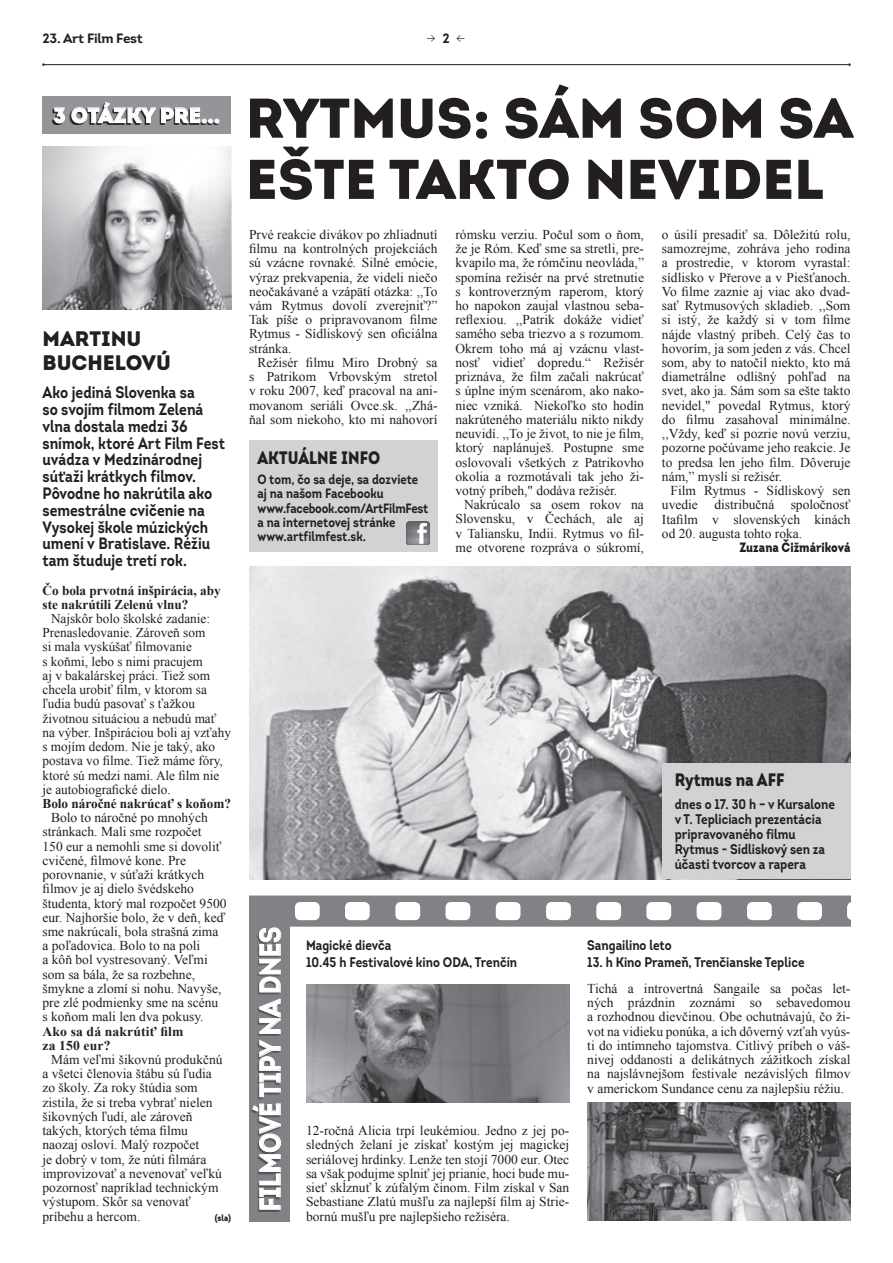
<style>
.page{position:relative;width:893px;height:1263px;background:#fff}
.page>*{position:absolute;margin:0;border:0;box-sizing:border-box;transform-origin:0 0}
.t1{font:900 55.8px/61.2px "Intro";color:#231f20}
.t2{font:700 29.25px "Intro";color:#fff;scale:.85 1}
.t3{font:900 21px/24px "Intro";color:#231f20}
.t4{font:900 21px "Intro";letter-spacing:.01em;color:#fff}
.t5{font:900 18px "Intro";color:#231f20;scale:.85 1}
.t6{font:700 16.5px/16.8px "Intro";color:#231f20;scale:.85 1}
.t7{font:700 13.95px/15px "Intro";color:#231f20;scale:.85 1}
.t8{font:13.5px/14.2px "Times New Roman";color:#231f20;text-align:justify}
.t9{font:700 13.5px/14.2px "Intro";color:#231f20;scale:.85 1}
.t10{font:700 13.5px/14.2px "Times New Roman";color:#231f20}
.t11{font:900 13.5px "Intro";color:#231f20;scale:.85 1}
.t12{font:700 13.5px "Intro";letter-spacing:-.02em;color:#231f20}
.t13{font:300 13.5px "Intro";color:#231f20}
.t14{font:900 9px "Intro";color:#231f20;scale:.85 1}
.s1{font-weight:700}
</style>
<div class="page">
<div style="left:249px;top:912px;width:41px;height:310px;background:#808285"></div>
<div style="left:251px;top:929px;width:29px;height:282px;background:#231f20;opacity:.5"></div>
<svg style="left:252px;top:1103px;width:29px;height:107px"></svg>
<svg style="left:259px;top:1040px;width:22px;height:57px"></svg>
<svg style="left:249px;top:895px;width:601px;height:139px"></svg>
<hr style="left:44px;top:64px;width:805px;height:1px;background:#231f20">
<img style="left:587px;top:1102px;width:263px;height:118px">
<img style="left:306px;top:984px;width:263px;height:118px">
<div style="left:43px;top:97px;width:188px;height:37px;background:#939598"></div>
<svg style="left:52px;top:109px;width:166px;height:16px"></svg>
<svg style="left:53px;top:107px;width:12px;height:17px"></svg>
<svg style="left:71px;top:102px;width:148px;height:22px"></svg>
<img style="left:43px;top:146px;width:188px;height:164px">
<img style="left:249px;top:566px;width:601px;height:313px">
<div style="left:662px;top:763px;width:188px;height:116px;background:#d1d2d4"></div>
<div style="left:249px;top:440px;width:188px;height:112px;background:#d1d2d4"></div>
<svg style="left:407px;top:522px;width:22px;height:22px"></svg>
<p class="t12" style="left:43px;top:30px;width:102px">23. Art Film Fest</p>
<p class="t13" style="left:426px;top:30px;width:41px">→ <span class="s1">2</span> ←</p>
<h3 class="t4" style="left:53px;top:101px;width:168px">3 OTÁZKY PRE...</h3>
<h3 class="t3" style="left:43px;top:326px;width:130px">MARTINU<br>BUCHELOVÚ</h3>
<p class="t6" style="left:43px;top:384px;width:216px">Ako jediná Slovenka sa<br>so svojím filmom Zelená vlna dostala medzi 36 snímok, ktoré Art Film Fest uvádza v Medzinárodnej súťaži krátkych filmov.<br>Pôvodne ho nakrútila ako semestrálne cvičenie na<br>Vysokej škole múzických umení v Bratislave. Réžiu tam študuje tretí rok.</p>
<p class="t10" style="left:43px;top:582px;width:180px">Čo bola prvotná inšpirácia, aby ste nakrútili Zelenú vlnu?</p>
<p class="t8" style="left:43px;top:611px;width:190px;text-align:left;text-indent:9px">Najskôr bolo školské zadanie:<br>Prenasledovanie. Zároveň som<br>si mala vyskúšať filmovanie<br>s koňmi, lebo s nimi pracujem<br>aj v bakalárskej práci. Tiež som chcela urobiť film, v ktorom sa ľudia budú pasovať s ťažkou životnou situáciou a nebudú mať na výber. Inšpiráciou boli aj vzťahy s mojím dedom. Nie je taký, ako postava vo filme. Tiež máme fóry, ktoré sú medzi nami. Ale film nie je autobiografické dielo.</p>
<p class="t10" style="left:43px;top:796px;width:190px">Bolo náročné nakrúcať s koňom?</p>
<p class="t8" style="left:43px;top:810px;width:186px;text-align:left;text-indent:9px">Bolo to náročné po mnohých stránkach. Mali sme rozpočet<br>150 eur a nemohli sme si dovoliť cvičené, filmové kone. Pre porovnanie, v súťaži krátkych filmov je aj dielo švédskeho študenta, ktorý mal rozpočet 9500 eur. Najhoršie bolo, že v deň, keď sme nakrúcali, bola strašná zima a poľadovica. Bolo to na poli<br>a kôň bol vystresovaný. Veľmi som sa bála, že sa rozbehne, šmykne a zlomí si nohu. Navyše, pre zlé podmienky sme na scénu s koňom mali len dva pokusy.</p>
<p class="t10" style="left:43px;top:1023px;width:143px">Ako sa dá nakrútiť film za 150 eur?</p>
<p class="t8" style="left:43px;top:1052px;width:182px;text-align:left;text-indent:9px">Mám veľmi šikovnú produkčnú a všetci členovia štábu sú ľudia zo školy. Za roky štúdia som zistila, že si treba vybrať nielen šikovných ľudí, ale zároveň takých, ktorých téma filmu naozaj osloví. Malý rozpočet<br>je dobrý v tom, že núti filmára improvizovať a nevenovať veľkú pozornosť napríklad technickým výstupom. Skôr sa venovať príbehu a hercom.</p>
<p class="t14" style="left:215px;top:1211px;width:21px">(sla)</p>
<h1 class="t1" style="left:246px;top:87px;width:609px">RYTMUS: SÁM SOM SA<br>EŠTE TAKTO NEVIDEL</h1>
<p class="t8" style="left:249px;top:227px;width:190px">Prvé reakcie divákov po zhliadnutí filmu na kontrolných projekciách sú vzácne rovnaké. Silné emócie, výraz prekvapenia, že videli niečo neočakávané a vzápätí otázka: ,,To vám Rytmus dovolí zverejniť?” Tak píše o pripravovanom filme Rytmus - Sídliskový sen oficiálna stránka.</p>
<p class="t8" style="left:249px;top:355px;width:190px;text-indent:9px">Režisér filmu Miro Drobný sa s Patrikom Vrbovským stretol v roku 2007, keď pracoval na ani&shy;movanom seriáli Ovce.sk. ,,Zhá&shy;ňal som niekoho, kto mi nahovorí</p>
<h3 class="t5" style="left:257px;top:445px;width:146px">AKTUÁLNE INFO</h3>
<p class="t9" style="left:257px;top:472px;width:202px">O tom, čo sa deje, sa dozviete aj na našom Facebooku www.facebook.com/ArtFilmFest a na internetovej stránke www.artfilmfest.sk.</p>
<p class="t8" style="left:455px;top:227px;width:190px">rómsku verziu. Počul som o ňom, že je Róm. Keď sme sa stretli, pre&shy;kvapilo ma, že rómčinu neovláda,” spomína režisér na prvé stretnutie s kontroverzným raperom, ktorý ho napokon zaujal vlastnou seba&shy;reflexiou. ,,Patrik dokáže vidieť samého seba triezvo a s rozumom.<br>Okrem toho má aj vzácnu vlast&shy;nosť vidieť dopredu.“ Režisér priznáva, že film začali nakrúcať s úplne iným scenárom, ako nako&shy;niec vzniká. Niekoľko sto hodín nakrúteného materiálu nikto nikdy neuvidí. ,,To je život, to nie je film, ktorý naplánuješ. Postupne sme oslovovali všetkých z Patrikovho okolia a rozmotávali tak jeho ži&shy;votný príbeh," dodáva režisér.</p>
<p class="t8" style="left:455px;top:497px;width:190px;text-indent:9px">Nakrúcalo sa osem rokov na Slovensku, v Čechách, ale aj v Taliansku, Indii. Rytmus vo fil&shy;me otvorene rozpráva o súkromí,</p>
<p class="t8" style="left:662px;top:227px;width:190px">o úsilí presadiť sa. Dôležitú rolu, samozrejme, zohráva jeho rodina a prostredie, v ktorom vyrastal: sídlisko v Přerove a v Piešťanoch.<br>Vo filme zaznie aj viac ako dvad&shy;sať Rytmusových skladieb. ,,Som si istý, že každý si v tom filme nájde vlastný príbeh. Celý čas to hovorím, ja som jeden z vás. Chcel som, aby to natočil niekto, kto má diametrálne odlišný pohľad na svet, ako ja. Sám som sa ešte takto nevidel," povedal Rytmus, ktorý do filmu zasahoval minimálne. ,,Vždy, keď si pozrie novú verziu, pozorne počúvame jeho reakcie. Je to predsa len jeho film. Dôveruje nám,” myslí si režisér.</p>
<p class="t8" style="left:662px;top:483px;width:190px;text-indent:9px">Film Rytmus - Sídliskový sen uvedie distribučná spoločnosť Itafilm v slovenských kinách od 20. augusta tohto roka.</p>
<p class="t11" style="left:739px;top:538px;width:132px">Zuzana Čižmáriková</p>
<h3 class="t5" style="left:675px;top:768px;width:131px">Rytmus na AFF</h3>
<p class="t7" style="left:675px;top:796px;width:190px">dnes o 17. 30 h – v Kursalone v T. Tepliciach prezentácia pripravovaného filmu<br>Rytmus - Sídliskový sen za účasti tvorcov a rapera</p>
<h2 class="t2" style="left:251px;top:1211px;width:336px;rotate:-90deg">FILMOVÉ TIPY NA DNES</h2>
<p class="t7" style="left:306px;top:937px;width:250px;line-height:16.5px">Magické dievča<br>10.45 h Festivalové kino ODA, Trenčín</p>
<p class="t8" style="left:306px;top:1123px;width:265px">12-ročná Alicia trpí leukémiou. Jedno z jej po&shy;sledných želaní je získať kostým jej magickej seriálovej hrdinky. Lenže ten stojí 7000 eur. Otec sa však podujme splniť jej prianie, hoci bude mu&shy;sieť skĺznuť k zúfalým činom. Film získal v San Sebastiane Zlatú mušľu za najlepší film aj Strie&shy;bornú mušľu pre najlepšieho režiséra.</p>
<p class="t7" style="left:587px;top:938px;width:101px">Sangailino leto</p>
<p class="t7" style="left:587px;top:954px;width:257px">13. h Kino Prameň, Trenčianske Teplice</p>
<p class="t8" style="left:587px;top:981px;width:265px">Tichá a introvertná Sangaile sa počas let&shy;ných prázdnin zoznámi so sebavedomou a rozhodnou dievčinou. Obe ochutnávajú, čo ži&shy;vot na vidieku ponúka, a ich dôverný vzťah vyús&shy;ti do intímneho tajomstva. Citlivý príbeh o váš&shy;nivej oddanosti a delikátnych zážitkoch získal na najslávnejšom festivale nezávislých filmov v americkom Sundance cenu za najlepšiu réžiu.</p>
</div>
